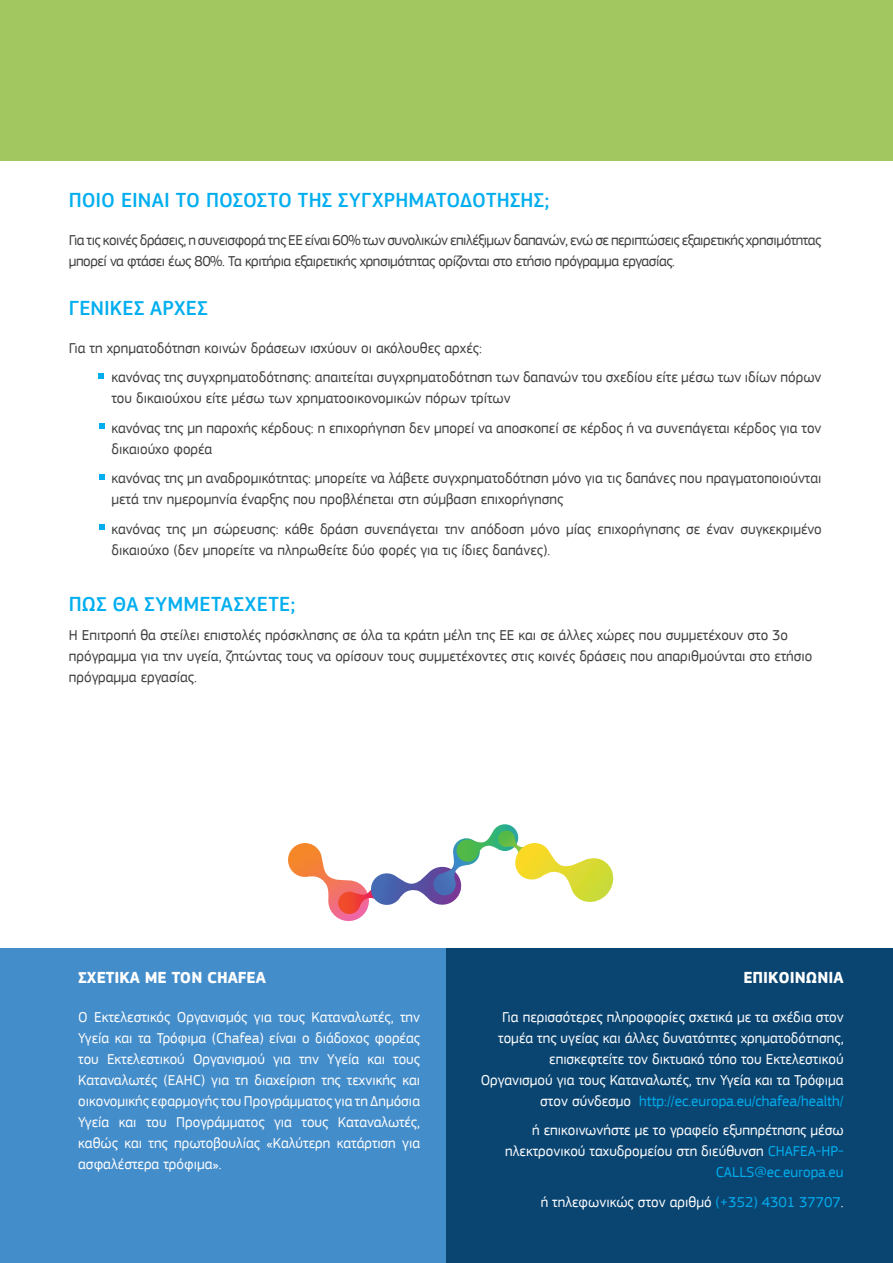
<style>
.page{position:relative;width:893px;height:1263px;background:#fff}
.page>*{position:absolute;margin:0;border:0;box-sizing:border-box;transform-origin:0 0}
.TXT_EN{font:500 21px "EC Square Sans Pro";letter-spacing:.01em;color:#00aeef}
.t1{font:700 16.5px "EC Square Sans Pro";color:#fff}
.t2{font:15px/21px "EC Square Sans Pro";color:#3e3e3f}
.t3{font:15px/21px "EC Square Sans Pro";color:#fff;text-align:right}
.t4{font:15px/21px "EC Square Sans Pro";letter-spacing:-.03em;color:#3e3e3f}
.s1{color:#00aeef}
</style>
<div class="page">
<div style="left:0;top:0;width:893px;height:160px;background:#a3c760"></div>
<svg style="left:98px;top:374px;width:5px;height:5px"></svg>
<svg style="left:99px;top:424px;width:5px;height:5px"></svg>
<svg style="left:99px;top:475px;width:5px;height:5px"></svg>
<svg style="left:99px;top:525px;width:5px;height:5px"></svg>
<div style="left:0;top:948px;width:446px;height:315px;background:#448dcb"></div>
<div style="left:446px;top:948px;width:447px;height:315px;background:#0a4572"></div>
<svg style="left:288px;top:824px;width:326px;height:97px"></svg>
<p class="TXT_EN" style="left:69px;top:187px;width:482px">ΠΟΙΟ ΕΙΝΑΙ ΤΟ ΠΟΣΟΣΤΟ ΤΗΣ ΣΥΓΧΡΗΜΑΤΟΔΟΤΗΣΗΣ;</p>
<p class="t4" style="left:69px;top:229px;width:754px">Για τις κοινές δράσεις, η συνεισφορά της ΕΕ είναι 60% των συνολικών επιλέξιμων δαπανών, ενώ σε περιπτώσεις εξαιρετικής χρησιμότητας μπορεί να φτάσει έως 80%. Τα κριτήρια εξαιρετικής χρησιμότητας ορίζονται στο ετήσιο πρόγραμμα εργασίας.</p>
<p class="TXT_EN" style="left:69px;top:295px;width:140px">ΓΕΝΙΚΕΣ ΑΡΧΕΣ</p>
<p class="t2" style="left:69px;top:337px;width:415px">Για τη χρηματοδότηση κοινών δράσεων ισχύουν οι ακόλουθες αρχές:</p>
<p class="t2" style="left:111px;top:367px;width:712px">κανόνας της συγχρηματοδότησης: απαιτείται συγχρηματοδότηση των δαπανών του σχεδίου είτε μέσω των ιδίων πόρων του δικαιούχου είτε μέσω των χρηματοοικονομικών πόρων τρίτων</p>
<p class="t2" style="left:111px;top:417px;width:712px">κανόνας της μη παροχής κέρδους: η επιχορήγηση δεν μπορεί να αποσκοπεί σε κέρδος ή να συνεπάγεται κέρδος για τον δικαιούχο φορέα</p>
<p class="t2" style="left:111px;top:468px;width:712px">κανόνας της μη αναδρομικότητας: μπορείτε να λάβετε συγχρηματοδότηση μόνο για τις δαπάνες που πραγματοποιούνται μετά την ημερομηνία έναρξης που προβλέπεται στη σύμβαση επιχορήγησης</p>
<p class="t2" style="left:111px;top:518px;width:712px">κανόνας της μη σώρευσης: κάθε δράση συνεπάγεται την απόδοση μόνο μίας επιχορήγησης σε έναν συγκεκριμένο δικαιούχο (δεν μπορείτε να πληρωθείτε δύο φορές για τις ίδιες δαπάνες).</p>
<p class="TXT_EN" style="left:69px;top:591px;width:228px">ΠΩΣ ΘΑ ΣΥΜΜΕΤΑΣΧΕΤΕ;</p>
<p class="t2" style="left:69px;top:625px;width:745px">Η Επιτροπή θα στείλει επιστολές πρόσκλησης σε όλα τα κράτη μέλη της ΕΕ και σε άλλες χώρες που συμμετέχουν στο 3ο πρόγραμμα για την υγεία, ζητώντας τους να ορίσουν τους συμμετέχοντες στις κοινές δράσεις που απαριθμούνται στο ετήσιο πρόγραμμα εργασίας.</p>
<p class="t1" style="left:78px;top:967px;width:189px">ΣΧΕΤΙΚΑ ΜΕ ΤΟΝ CHAFEA</p>
<p class="t3" style="left:78px;top:1006px;width:343px;text-align:justify">Ο Εκτελεστικός Οργανισμός για τους Καταναλωτές, την Υγεία και τα Τρόφιμα (Chafea) είναι ο διάδοχος φορέας του Eκτελεστικού Oργανισμού για την Yγεία και τους Kαταναλωτές (EAHC) για τη διαχείριση της τεχνικής και οικονομικής εφαρμογής του Προγράμματος για τη Δημόσια Υγεία και του Προγράμματος για τους Καταναλωτές, καθώς και της πρωτοβουλίας «Καλύτερη κατάρτιση για ασφαλέστερα τρόφιμα».</p>
<p class="t1" style="left:743px;top:967px;width:102px">ΕΠΙΚΟΙΝΩΝΙΑ</p>
<p class="t3" style="left:481px;top:1006px;width:364px">Για περισσότερες πληροφορίες σχετικά με τα σχέδια στον τομέα της υγείας και άλλες δυνατότητες χρηματοδότησης, επισκεφτείτε τον δικτυακό τόπο του Εκτελεστικού Οργανισμού για τους Καταναλωτές, την Υγεία και τα Τρόφιμα στον σύνδεσμο <span class="s1">http://ec.europa.eu/chafea/health/</span></p>
<p class="t3" style="left:505px;top:1120px;width:340px">ή επικοινωνήστε με το γραφείο εξυπηρέτησης μέσω ηλεκτρονικού ταχυδρομείου στη διεύθυνση <span class="s1">CHAFEA-HP-<br>CALLS@ec.europa.eu</span></p>
<p class="t3" style="left:541px;top:1191px;width:304px">ή τηλεφωνικώς στον αριθμό <span class="s1">(+352) 4301 37707</span>.</p>
</div>
